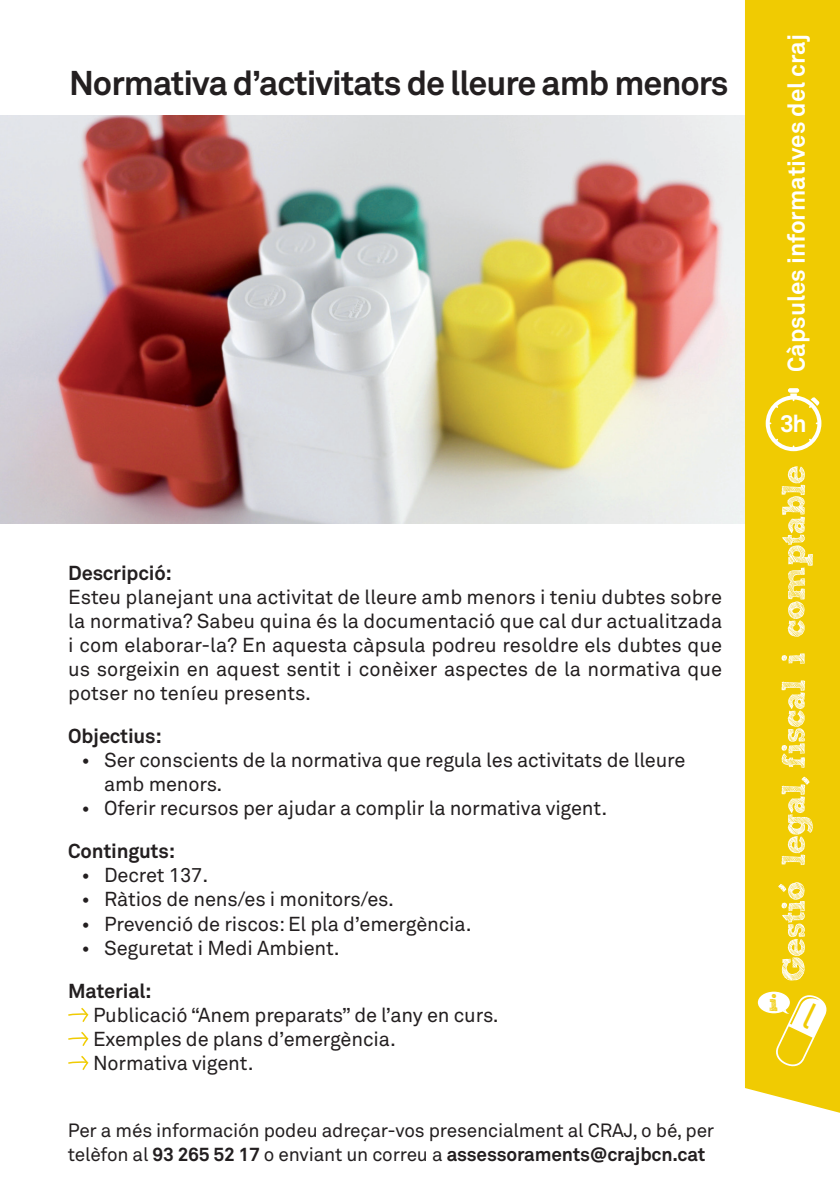
<style>
.page{position:relative;width:840px;height:1191px;background:#fff}
.page>*{position:absolute;margin:0;border:0;box-sizing:border-box;transform-origin:0 0}
.t1{font:700 34px "Akkurat Std";letter-spacing:-.03em;color:#231f20}
.t2{font:700 24px "Akkurat Std";color:#fff}
.t3{font:700 24px "freeversion Sketch Block";color:#f0cb02}
.t4{font:20px/24px "Akkurat Std";letter-spacing:-.01em;color:#231f20}
.t5{font:700 20px "Akkurat Std";letter-spacing:-.01em;color:#231f20}
.t6{font:19px/24px "Akkurat Std";letter-spacing:-.01em;color:#231f20}
.s1{font-weight:700}
</style>
<div class="page">
<img style="left:0;top:115px;width:744px;height:408px">
<svg style="left:744px;top:0;width:95px;height:1112px;fill:#f0cb02"></svg>
<svg style="left:68px;top:1007px;width:21px;height:15px"></svg>
<svg style="left:68px;top:1031px;width:21px;height:15px"></svg>
<svg style="left:68px;top:1055px;width:21px;height:15px"></svg>
<svg style="left:765px;top:388px;width:56px;height:63px"></svg>
<div style="left:757px;top:991px;width:32px;height:22px;background:#fff;border-radius:50%"></div>
<svg style="left:777px;top:466px;width:35px;height:514px"></svg>
<svg style="left:773px;top:993px;width:55px;height:74px"></svg>
<h1 class="t1" style="left:69px;top:62px;width:660px">Normativa d’activitats de lleure amb menors</h1>
<p class="t2" style="left:781px;top:372px;width:340px;rotate:-90deg">Càpsules informatives del craj</p>
<p class="t2" style="left:779px;top:408px;width:28px">3h</p>
<p class="t5" style="left:68px;top:560px;width:105px">Descripció:</p>
<p class="t4" style="left:68px;top:585px;width:655px;text-align:justify">Esteu planejant una activitat de lleure amb menors i teniu dubtes sobre la normativa? Sabeu quina és la documentació que cal dur actualitzada i com elaborar-la? En aquesta càpsula podreu resoldre els dubtes que us sorgeixin en aquest sentit i conèixer aspectes de la normativa que potser no teníeu presents.</p>
<p class="t5" style="left:68px;top:724px;width:95px">Objectius:</p>
<p class="t4" style="left:104px;top:748px;width:582px;text-indent:-23px">• Ser conscients de la normativa que regula les activitats de lleure amb menors.</p>
<p class="t4" style="left:81px;top:796px;width:527px">• Oferir recursos per ajudar a complir la normativa vigent.</p>
<p class="t5" style="left:68px;top:839px;width:108px">Continguts:</p>
<p class="t4" style="left:81px;top:863px;width:128px">• Decret 137.</p>
<p class="t4" style="left:81px;top:887px;width:314px">• Ràtios de nens/es i monitors/es.</p>
<p class="t4" style="left:81px;top:911px;width:391px">• Prevenció de riscos: El pla d’emergència.</p>
<p class="t4" style="left:81px;top:935px;width:259px">• Seguretat i Medi Ambient.</p>
<p class="t5" style="left:68px;top:978px;width:85px">Material:</p>
<p class="t4" style="left:93px;top:1002px;width:407px">Publicació “Anem preparats” de l’any en curs.<br>Exemples de plans d’emergència.<br>Normativa vigent.</p>
<p class="t6" style="left:68px;top:1118px;width:647px">Per a més información podeu adreçar-vos presencialment al CRAJ, o bé, per telèfon al <span class="s1">93 265 52 17</span> o enviant un correu a <span class="s1">assessoraments@crajbcn.cat</span></p>
<p class="t3" style="left:768px;top:993px;width:10px">i</p>
</div>
